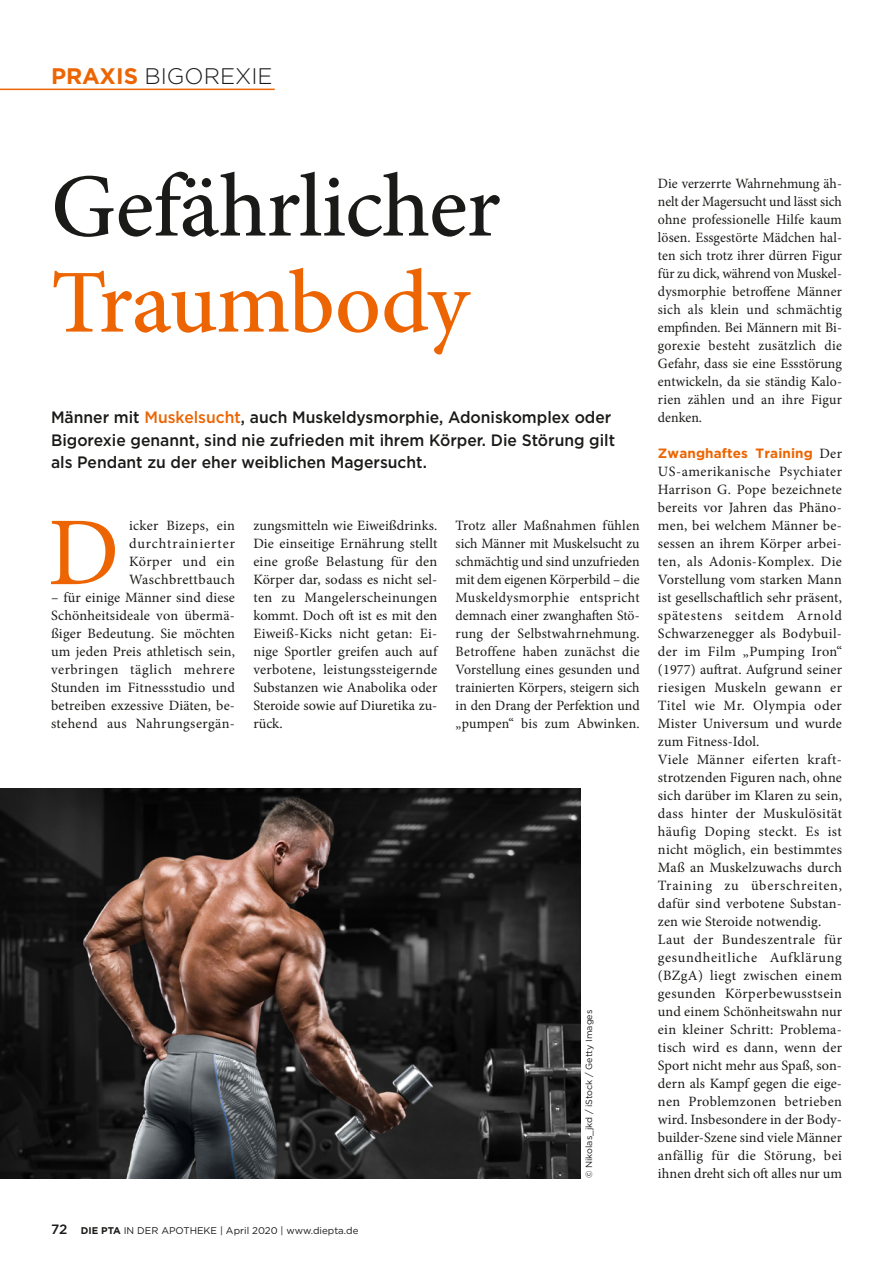
<style>
.page{position:relative;width:893px;height:1263px;background:#fff}
.page>*{position:absolute;margin:0;border:0;box-sizing:border-box;transform-origin:0 0}
.t1{font:97.35px "Minion Pro";color:#ec6502}
.t2{font:500 90px "Minion Pro";letter-spacing:-.01em;color:#1a1a18}
.t3{font:500 90px "Minion Pro";letter-spacing:-.015em;color:#ec6502}
.t4{font:300 22.5px "Gotham";color:#1a1a18}
.t5{font:500 16.5px/22.5px "Gotham";color:#1a1a18;scale:.95 1}
.t6{font:14.25px/18px "Minion Pro";letter-spacing:.02em;color:#1a1a18;text-align:justify}
.t7{font:700 13.5px "Gotham";letter-spacing:.01em;color:#ec6502}
.t8{font:500 13.5px "Gotham";color:#1a1a18}
.t9{font:9.75px "Gotham";color:#1a1a18}
.t10{font:9px "Gotham";color:#1a1a18}
.s1{font-weight:700;color:#ec6502}
.s2{color:#ec6502}
.s3{font-family:"Minion Pro";font-weight:400;font-size:14.25px;color:#1a1a18}
.s4{font-weight:700}
</style>
<div class="page">
<hr style="left:0;top:89px;width:275px;height:1px;background:#ec6502">
<img style="left:0;top:788px;width:581px;height:390px">
<h3 class="t4" style="left:51px;top:62px;width:223px"><span class="s1">PRAXIS</span> BIGOREXIE</h3>
<h2 class="t2" style="left:51px;top:146px;width:451px">Gefährlicher</h2>
<h2 class="t3" style="left:51px;top:242px;width:419px">Traumbody</h2>
<p class="t5" style="left:51px;top:406px;width:595px">Männer mit <span class="s2">Muskelsucht</span>, auch Muskeldysmorphie, Adoniskomplex oder<br>Bigorexie genannt, sind nie zufrieden mit ihrem Körper. Die Störung gilt als Pendant zu der eher weiblichen Magersucht.</p>
<h1 class="t1" style="left:48px;top:488px;width:73px">D</h1>
<p class="t6" style="left:129px;top:517px;width:107px">icker Bizeps, ein durchtrainierter Körper und ein Waschbrettbauch</p>
<p class="t6" style="left:51px;top:589px;width:186px">– für einige Männer sind diese Schönheitsideale von übermä&shy;ßiger Bedeutung. Sie möchten um jeden Preis athletisch sein, verbringen täglich mehrere Stunden im Fitnessstudio und betreiben exzessive Diäten, be&shy;stehend aus Nahrungsergän-</p>
<p class="t6" style="left:253px;top:517px;width:186px">zungsmitteln wie Eiweißdrinks.<br>Die einseitige Ernährung stellt eine große Belastung für den Körper dar, sodass es nicht sel&shy;ten zu Mangelerscheinungen kommt. Doch oft ist es mit den Eiweiß-Kicks nicht getan: Ei&shy;nige Sportler greifen auch auf verbotene, leistungssteigernde Substanzen wie Anabolika oder Steroide sowie auf Diuretika zu&shy;rück.</p>
<p class="t6" style="left:456px;top:517px;width:186px">Trotz aller Maßnahmen fühlen sich Männer mit Muskelsucht zu schmächtig und sind unzufrieden mit dem eigenen Körperbild – die Muskeldysmorphie entspricht demnach einer zwanghaften Stö&shy;rung der Selbstwahrnehmung.<br>Betroffene haben zunächst die Vorstellung eines gesunden und trainierten Körpers, steigern sich in den Drang der Perfektion und „pumpen“ bis zum Abwinken.</p>
<p class="t10" style="left:583px;top:1178px;width:170px;rotate:-90deg">© Nikolas_jkd / iStock / Getty Images</p>
<p class="t6" style="left:658px;top:175px;width:186px">Die verzerrte Wahrnehmung äh&shy;nelt der Magersucht und lässt sich ohne professionelle Hilfe kaum lösen. Essgestörte Mädchen hal&shy;ten sich trotz ihrer dürren Figur für zu dick, während von Muskel&shy;dysmorphie betroffene Männer sich als klein und schmächtig empfinden. Bei Männern mit Bi&shy;gorexie besteht zusätzlich die Gefahr, dass sie eine Essstörung entwickeln, da sie ständig Kalo&shy;rien zählen und an ihre Figur denken.</p>
<p class="t7" style="left:658px;top:444px;width:185px">Zwanghaftes Training <span class="s3">Der</span></p>
<p class="t6" style="left:658px;top:463px;width:186px;text-align:left">US-amerikanische Psychiater<br>Harrison G. Pope bezeichnete bereits vor Jahren das Phäno&shy;men, bei welchem Männer be&shy;sessen an ihrem Körper arbei&shy;ten, als Adonis-Komplex. Die<br>Vorstellung vom starken Mann ist gesellschaftlich sehr präsent, spätestens seitdem Arnold<br>Schwarzenegger als Bodybuil&shy;der im Film „Pumping Iron“ (1977) auftrat. Aufgrund seiner riesigen Muskeln gewann er<br>Titel wie Mr. Olympia oder<br>Mister Universum und wurde zum Fitness-Idol.<br>Viele Männer eiferten kraft&shy;strotzenden Figuren nach, ohne sich darüber im Klaren zu sein, dass hinter der Muskulösität häufig Doping steckt. Es ist nicht möglich, ein bestimmtes<br>Maß an Muskelzuwachs durch<br>Training zu überschreiten, dafür sind verbotene Substan&shy;zen wie Steroide notwendig.<br>Laut der Bundeszentrale für gesundheitliche Aufklärung (BZgA) liegt zwischen einem gesunden Körperbewusstsein und einem Schönheitswahn nur ein kleiner Schritt: Problema&shy;tisch wird es dann, wenn der<br>Sport nicht mehr aus Spaß, son&shy;dern als Kampf gegen die eige&shy;nen Problemzonen betrieben wird. Insbesondere in der Body&shy;builder-Szene sind viele Männer anfällig für die Störung, bei ihnen dreht sich oft alles nur um</p>
<p class="t8" style="left:51px;top:1220px;width:18px">72</p>
<p class="t9" style="left:81px;top:1224px;width:279px"><span class="s4">DIE PTA</span> IN DER APOTHEKE | April 2020 | www.diepta.de</p>
</div>
